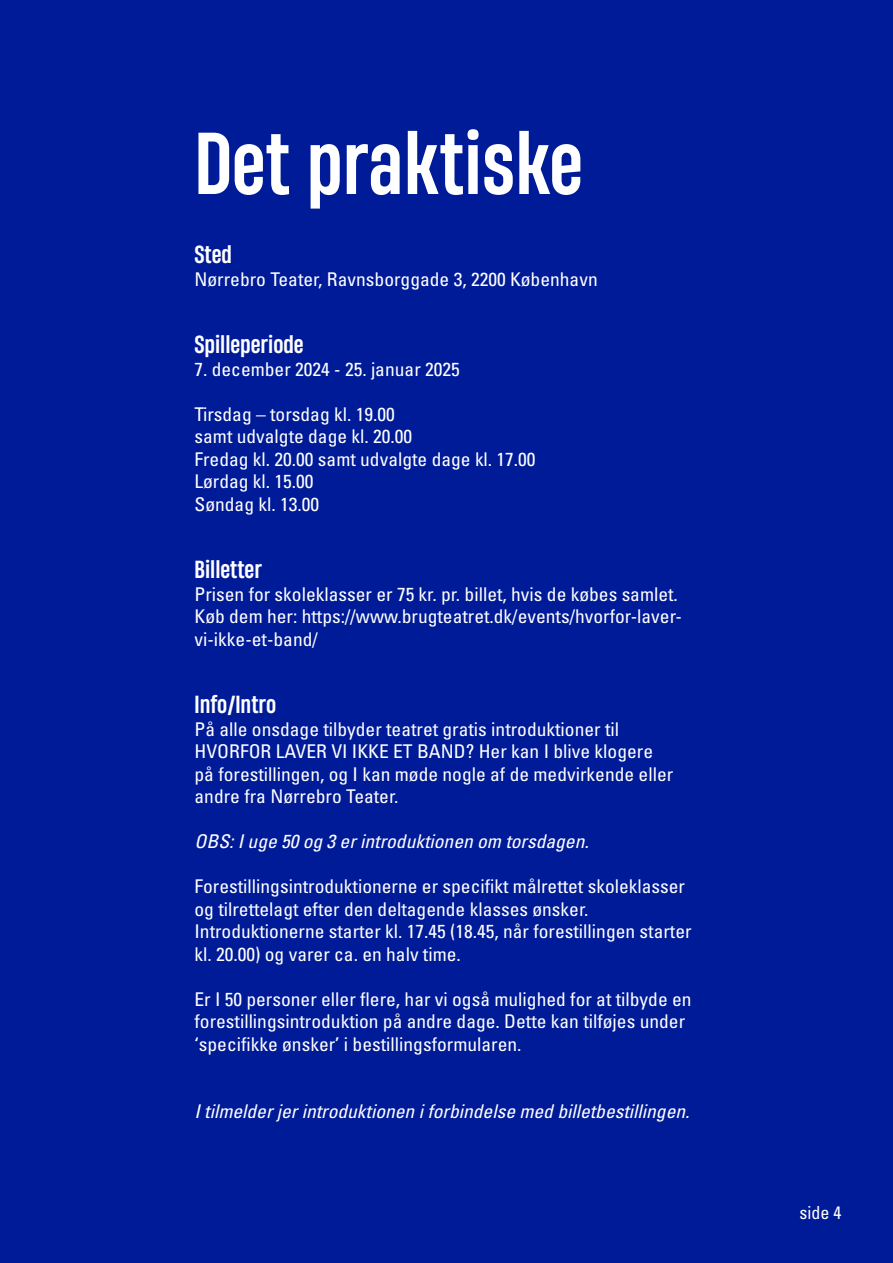
<style>
.page{position:relative;width:893px;height:1263px;background:#001b97}
.page>*{position:absolute;margin:0;border:0;box-sizing:border-box;transform-origin:0 0}
.t1{font:700 82.5px "Heading Pro";color:#fff}
.t2{font:700 23.25px "Heading Pro";color:#fff}
.t3{font:condensed 18.9px/22.5px "Univers LT Std";color:#fff}
.t4{font:italic condensed 18.9px "Univers LT Std";color:#fff}
.t5{font:condensed 18px "Univers LT Std";color:#fff}
</style>
<div class="page">
<p class="t1" style="left:194px;top:111px;width:390px">Det praktiske</p>
<p class="t2" style="left:194px;top:240px;width:39px">Sted</p>
<p class="t3" style="left:194px;top:268px;width:405px">Nørrebro Teater, Ravnsborggade 3, 2200 København</p>
<p class="t2" style="left:194px;top:330px;width:111px">Spilleperiode</p>
<p class="t3" style="left:194px;top:358px;width:267px">7. december 2024 - 25. januar 2025</p>
<p class="t3" style="left:194px;top:403px;width:202px">Tirsdag – torsdag kl. 19.00</p>
<p class="t3" style="left:194px;top:425px;width:219px">samt udvalgte dage kl. 20.00</p>
<p class="t3" style="left:194px;top:448px;width:343px">Fredag kl. 20.00 samt udvalgte dage kl. 17.00</p>
<p class="t3" style="left:194px;top:470px;width:121px">Lørdag kl. 15.00</p>
<p class="t3" style="left:194px;top:493px;width:126px">Søndag kl. 13.00</p>
<p class="t2" style="left:194px;top:555px;width:69px">Billetter</p>
<p class="t3" style="left:194px;top:583px;width:485px">Prisen for skoleklasser er 75 kr. pr. billet, hvis de købes samlet.</p>
<p class="t3" style="left:194px;top:605px;width:489px">Køb dem her: https://www.brugteatret.dk/events/hvorfor-laver&shy;vi-ikke-et-band/</p>
<p class="t2" style="left:194px;top:690px;width:83px">Info/Intro</p>
<p class="t3" style="left:194px;top:718px;width:426px">På alle onsdage tilbyder teatret gratis introduktioner til</p>
<p class="t3" style="left:194px;top:740px;width:460px">HVORFOR LAVER VI IKKE ET BAND? Her kan I blive klogere</p>
<p class="t3" style="left:194px;top:763px;width:480px">på forestillingen, og I kan møde nogle af de medvirkende eller andre fra Nørrebro Teater.</p>
<p class="t4" style="left:194px;top:830px;width:396px">OBS: I uge 50 og 3 er introduktionen om torsdagen.</p>
<p class="t3" style="left:194px;top:875px;width:492px">Forestillingsintroduktionerne er specifikt målrettet skoleklasser og tilrettelagt efter den deltagende klasses ønsker.</p>
<p class="t3" style="left:194px;top:920px;width:499px">Introduktionerne starter kl. 17.45 (18.45, når forestillingen starter kl. 20.00) og varer ca. en halv time.</p>
<p class="t3" style="left:194px;top:988px;width:499px">Er I 50 personer eller flere, har vi også mulighed for at tilbyde en forestillingsintroduktion på andre dage. Dette kan tilføjes under ‘specifikke ønsker’ i bestillingsformularen.</p>
<p class="t4" style="left:194px;top:1100px;width:496px">I tilmelder jer introduktionen i forbindelse med billetbestillingen.</p>
<p class="t5" style="left:799px;top:1201px;width:43px">side 4</p>
</div>
